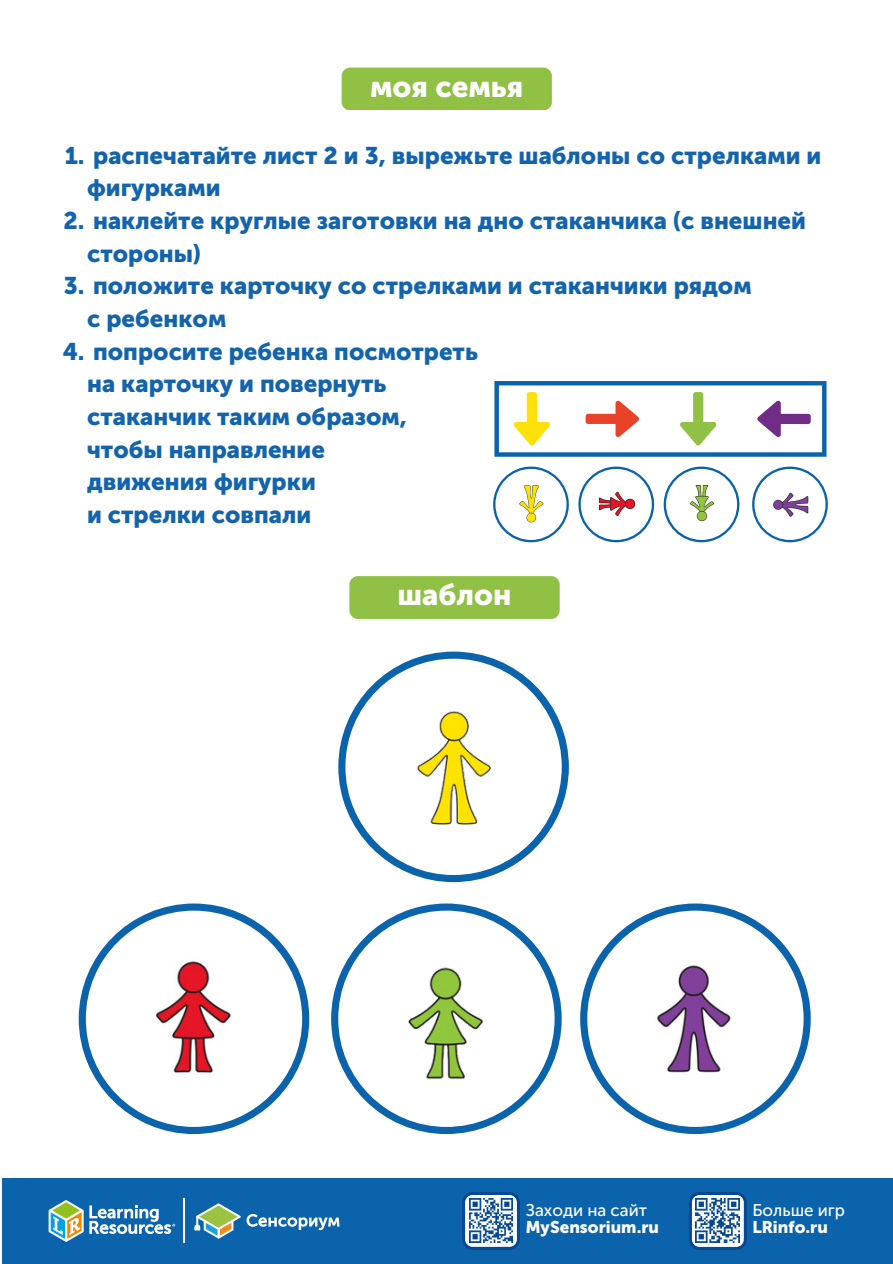
<style>
.page{position:relative;width:893px;height:1264px;background:#fff}
.page>*{position:absolute;margin:0;border:0;box-sizing:border-box;transform-origin:0 0}
.t1{font:29.55px "Museo Sans Cyrl 900";color:#fff}
.t2{font:24px/32.7px "Museo Sans Cyrl 900";color:#1464ad}
.t3{font:16.8px "Museo Sans Cyrl 900";color:#fff}
.t4{font:16.8px "Museo Sans Cyrl 500";color:#fff}
</style>
<div class="page">
<div style="left:2px;top:1178px;width:890px;height:85px;background:#0b63ac"></div>
<svg style="left:49px;top:1200px;width:126px;height:41px"></svg>
<hr style="left:184px;top:1198px;width:1px;height:45px;background:#fff">
<svg style="left:194px;top:1203px;width:145px;height:35px"></svg>
<svg style="left:689px;top:1192px;width:57px;height:57px"></svg>
<svg style="left:462px;top:1192px;width:58px;height:57px"></svg>
<img style="left:695px;top:1198px;width:44px;height:44px">
<img style="left:469px;top:1198px;width:44px;height:44px">
<div style="left:341px;top:68px;width:210px;height:42px;background:#90c144;border-radius:9px"></div>
<svg style="left:79px;top:903px;width:230px;height:230px"></svg>
<svg style="left:338px;top:651px;width:231px;height:231px"></svg>
<svg style="left:331px;top:903px;width:230px;height:230px"></svg>
<svg style="left:580px;top:903px;width:230px;height:230px"></svg>
<img style="left:155px;top:951px;width:77px;height:135px">
<img style="left:408px;top:957px;width:76px;height:135px">
<img style="left:410px;top:690px;width:86px;height:152px">
<img style="left:653px;top:957px;width:90px;height:125px">
<svg style="left:494px;top:381px;width:332px;height:75px"></svg>
<svg style="left:493px;top:467px;width:75px;height:75px"></svg>
<img style="left:517px;top:480px;width:28px;height:49px">
<svg style="left:578px;top:466px;width:76px;height:76px"></svg>
<img style="left:593px;top:492px;width:45px;height:24px">
<svg style="left:664px;top:467px;width:75px;height:75px"></svg>
<img style="left:689px;top:479px;width:25px;height:45px">
<svg style="left:752px;top:467px;width:75px;height:75px"></svg>
<img style="left:769px;top:489px;width:42px;height:29px">
<div style="left:349px;top:576px;width:210px;height:43px;background:#90c144;border-radius:9px"></div>
<p class="t1" style="left:370px;top:69px;width:155px">моя семья</p>
<p class="t2" style="left:87px;top:139px;width:735px;text-indent:-22px">1. распечатайте лист 2 и 3, вырежьте шаблоны со стрелками и фигурками</p>
<p class="t2" style="left:87px;top:204px;width:720px;text-indent:-24px">2. наклейте круглые заготовки на дно стаканчика (с внешней стороны)</p>
<p class="t2" style="left:87px;top:270px;width:666px;text-indent:-23px">3. положите карточку со стрелками и стаканчики рядом с ребенком</p>
<p class="t2" style="left:87px;top:335px;width:392px;text-indent:-24px">4. попросите ребенка посмотреть на карточку и повернуть стаканчик таким образом, чтобы направление<br>движения фигурки<br>и стрелки совпали</p>
<p class="t1" style="left:397px;top:577px;width:115px">шаблон</p>
<p class="t4" style="left:526px;top:1200px;width:123px">Заходи на сайт</p>
<p class="t4" style="left:752px;top:1200px;width:94px">Больше игр</p>
<p class="t3" style="left:526px;top:1217px;width:135px">MySensorium.ru</p>
<p class="t3" style="left:752px;top:1217px;width:77px">LRinfo.ru</p>
</div>
